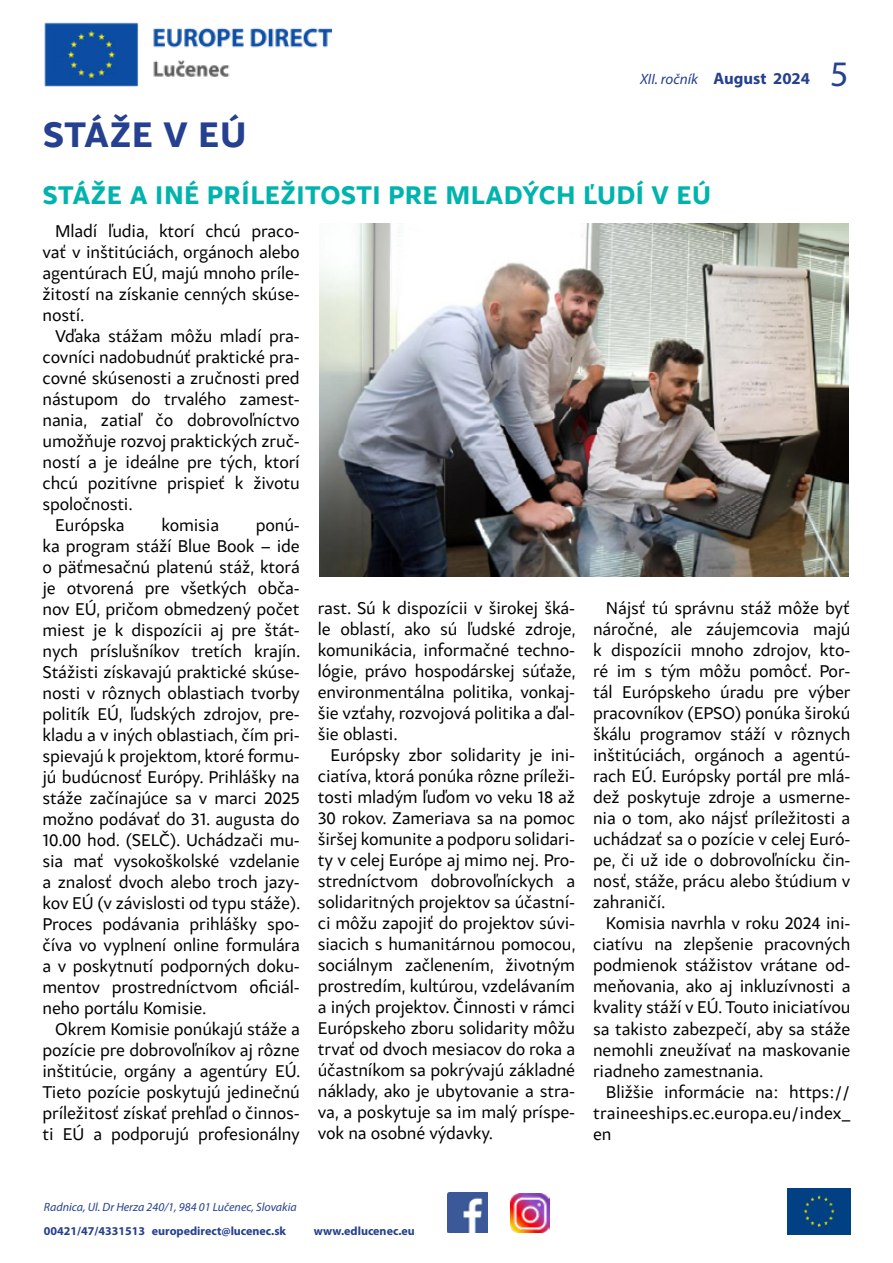
<style>
.page{position:relative;width:893px;height:1263px;background:#fff}
.page>*{position:absolute;margin:0;border:0;box-sizing:border-box;transform-origin:0 0}
.t1{font:700 37.5px "Samo Sans";letter-spacing:.015em;color:#25408f}
.t2{font:700 27px "Samo Sans";letter-spacing:.015em;color:#00b4ad}
.t3{font:18px/21px "Samo Sans";letter-spacing:-.01em;color:#000;text-align:justify}
.t4{font:italic 15px "Myriad Pro";color:#25408f}
.t5{font:700 12px "Myriad Pro";color:#25408f}
.t6{font:italic 12px "Myriad Pro";color:#25408f}
.s1{font-weight:700;font-style:normal;font-size:16.65px}
.s2{font-style:normal;font-size:36px}
</style>
<div class="page">
<div style="left:787px;top:1188px;width:63px;height:47px;background:#004083"></div>
<img style="left:804px;top:1195px;width:31px;height:32px">
<img style="left:448px;top:1193px;width:39px;height:39px">
<img style="left:510px;top:1193px;width:39px;height:39px">
<img style="left:44px;top:22px;width:287px;height:64px">
<img style="left:320px;top:223px;width:529px;height:353px">
<p class="t4" style="left:640px;top:70px;width:210px">XII. ročník <span class="s1">August 2024</span> <span class="s2">5</span></p>
<h1 class="t1" style="left:43px;top:111px;width:205px">STÁŽE V EÚ</h1>
<h2 class="t2" style="left:43px;top:178px;width:670px">STÁŽE A INÉ PRÍLEŽITOSTI PRE MLADÝCH ĽUDÍ V EÚ</h2>
<p class="t3" style="left:43px;top:220px;width:259px;text-indent:13px">Mladí ľudia, ktorí chcú praco&shy;vať v inštitúciách, orgánoch alebo agentúrach EÚ, majú mnoho príle&shy;žitostí na získanie cenných skúse&shy;ností.</p>
<p class="t3" style="left:55px;top:325px;width:246px">Vďaka stážam môžu mladí pra-</p>
<p class="t3" style="left:43px;top:346px;width:259px">covníci nadobudnúť praktické pra-</p>
<p class="t3" style="left:43px;top:367px;width:259px">covné skúsenosti a zručnosti pred</p>
<p class="t3" style="left:43px;top:388px;width:259px">nástupom do trvalého zamest-</p>
<p class="t3" style="left:43px;top:409px;width:259px">nania, zatiaľ čo dobrovoľníctvo</p>
<p class="t3" style="left:43px;top:430px;width:259px">umožňuje rozvoj praktických zruč-</p>
<p class="t3" style="left:43px;top:451px;width:259px">ností a je ideálne pre tých, ktorí</p>
<p class="t3" style="left:43px;top:472px;width:259px">chcú pozitívne prispieť k životu</p>
<p class="t3" style="left:43px;top:493px;width:92px">spoločnosti.</p>
<p class="t3" style="left:55px;top:514px;width:71px">Európska</p>
<p class="t3" style="left:161px;top:514px;width:59px">komisia</p>
<p class="t3" style="left:43px;top:514px;width:260px;text-indent:213px">ponú&shy;ka program stáží Blue Book – ide o päťmesačnú platenú stáž, ktorá je otvorená pre všetkých obča&shy;nov EÚ, pričom obmedzený počet miest je k dispozícii aj pre štát&shy;nych príslušníkov tretích krajín.<br>Stážisti získavajú praktické skúse&shy;nosti v rôznych oblastiach tvorby politík EÚ, ľudských zdrojov, pre&shy;kladu a v iných oblastiach, čím pri&shy;spievajú k projektom, ktoré formu&shy;jú budúcnosť Európy. Prihlášky na stáže začínajúce sa v marci 2025 možno podávať do 31. augusta do 10.00 hod. (SELČ). Uchádzači mu&shy;sia mať vysokoškolské vzdelanie a znalosť dvoch alebo troch jazy&shy;kov EÚ (v závislosti od typu stáže).<br>Proces podávania prihlášky spo&shy;číva vo vyplnení online formulára a v poskytnutí podporných doku&shy;mentov prostredníctvom oficiál&shy;neho portálu Komisie.</p>
<p class="t3" style="left:43px;top:1018px;width:260px;text-indent:13px">Okrem Komisie ponúkajú stáže a pozície pre dobrovoľníkov aj rôzne inštitúcie, orgány a agentúry EÚ.<br>Tieto pozície poskytujú jedinečnú príležitosť získať prehľad o činnos&shy;ti EÚ a podporujú profesionálny</p>
<p class="t3" style="left:318px;top:597px;width:260px">rast. Sú k dispozícii v širokej šká&shy;le oblastí, ako sú ľudské zdroje, komunikácia, informačné techno&shy;lógie, právo hospodárskej súťaže, environmentálna politika, vonkaj&shy;šie vzťahy, rozvojová politika a ďal&shy;šie oblasti.</p>
<p class="t3" style="left:318px;top:744px;width:260px;text-indent:13px">Európsky zbor solidarity je ini&shy;ciatíva, ktorá ponúka rôzne príleži&shy;tosti mladým ľuďom vo veku 18 až 30 rokov. Zameriava sa na pomoc širšej komunite a podporu solidari&shy;ty v celej Európe aj mimo nej. Pro&shy;stredníctvom dobrovoľníckych a solidaritných projektov sa účastní&shy;ci môžu zapojiť do projektov súvi&shy;siacich s humanitárnou pomocou, sociálnym začlenením, životným prostredím, kultúrou, vzdelávaním a iných projektov. Činnosti v rámci Európskeho zboru solidarity môžu trvať od dvoch mesiacov do roka a účastníkom sa pokrývajú základné náklady, ako je ubytovanie a stra&shy;va, a poskytuje sa im malý príspe&shy;vok na osobné výdavky.</p>
<p class="t3" style="left:593px;top:598px;width:259px;text-indent:13px">Nájsť tú správnu stáž môže byť náročné, ale záujemcovia majú k dispozícii mnoho zdrojov, kto&shy;ré im s tým môžu pomôcť. Por&shy;tál Európskeho úradu pre výber pracovníkov (EPSO) ponúka širokú škálu programov stáží v rôznych inštitúciách, orgánoch a agentú&shy;rach EÚ. Európsky portál pre mlá&shy;dež poskytuje zdroje a usmerne&shy;nia o tom, ako nájsť príležitosti a uchádzať sa o pozície v celej Euró&shy;pe, či už ide o dobrovoľnícku čin&shy;nosť, stáže, prácu alebo štúdium v zahraničí.</p>
<p class="t3" style="left:593px;top:913px;width:259px;text-indent:13px">Komisia navrhla v roku 2024 ini&shy;ciatívu na zlepšenie pracovných podmienok stážistov vrátane od&shy;meňovania, ako aj inkluzívnosti a kvality stáží v EÚ. Touto iniciatívou sa takisto zabezpečí, aby sa stáže nemohli zneužívať na maskovanie riadneho zamestnania.</p>
<p class="t3" style="left:593px;top:1081px;width:259px;text-indent:13px">Bližšie informácie na: https:// traineeships.ec.europa.eu/index_ en</p>
<p class="t6" style="left:44px;top:1199px;width:254px">Radnica, Ul. Dr Herza 240/1, 984 01 Lučenec, Slovakia</p>
<p class="t5" style="left:44px;top:1223px;width:244px">00421/47/4331513 europedirect@lucenec.sk</p>
<p class="t5" style="left:314px;top:1223px;width:102px">www.edlucenec.eu</p>
</div>
